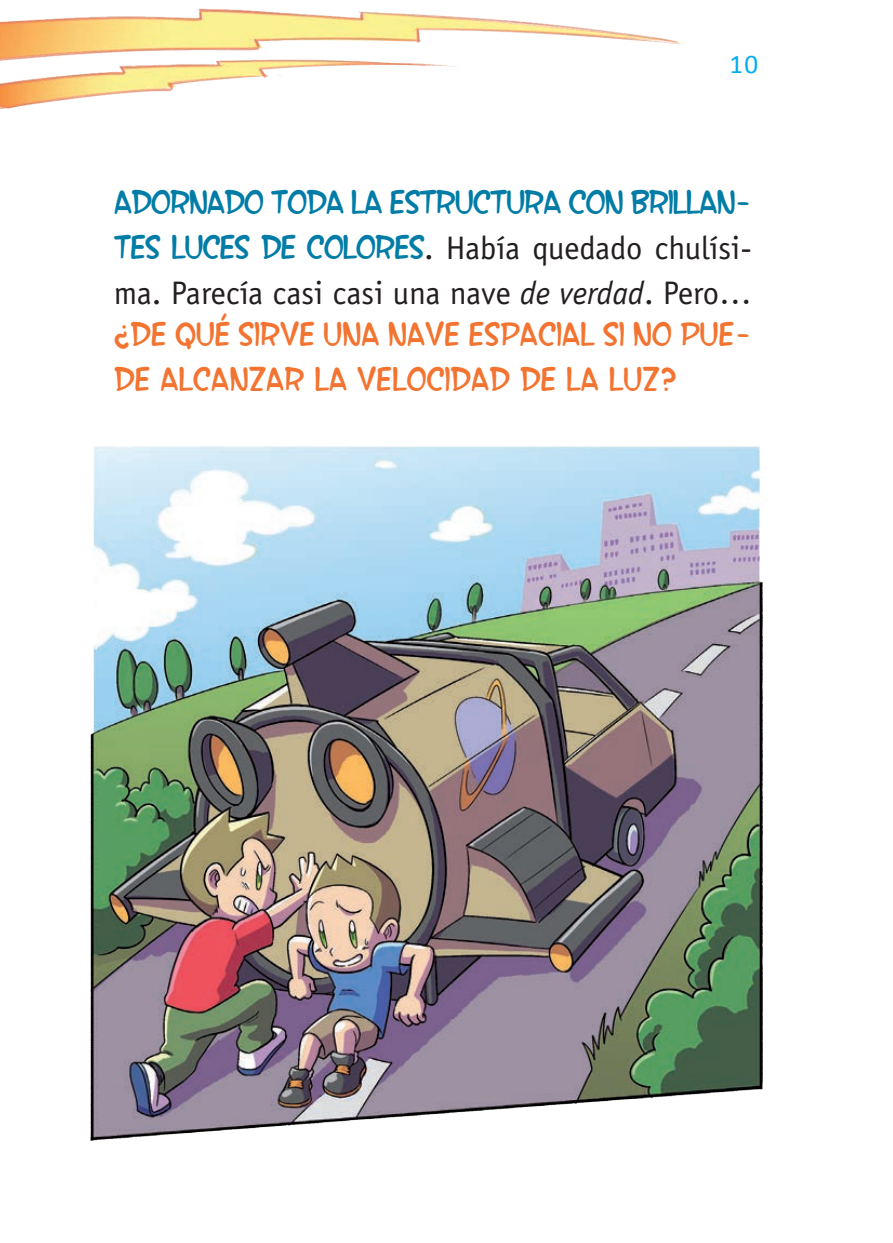
<style>
.page{position:relative;width:893px;height:1243px;background:#fff}
.page>*{position:absolute;margin:0;border:0;box-sizing:border-box;transform-origin:0 0}
.t1{font:36px/45px "SF Wonder Comic";letter-spacing:-.01em;color:#f37431}
.t2{font:36px "SF Wonder Comic";letter-spacing:-.04em;color:#007ca6}
.t3{font:32.62px/45px "Officina Sans Std";color:#231f20}
.t4{font:27px "Calibri";color:#00aeef}
.s1{font-family:"SF Wonder Comic";font-size:36px;color:#007ca6}
.s2{font-style:italic}
</style>
<div class="page">
<img style="left:0;top:8px;width:686px;height:101px">
<img style="left:90px;top:446px;width:673px;height:695px">
<p class="t4" style="left:729px;top:48px;width:30px">10</p>
<p class="t2" style="left:114px;top:179px;width:639px">ADORNADO TODA LA ESTRUCTURA CON BRILLAN-</p>
<p class="t3" style="left:114px;top:226px;width:639px"><span class="s1">TES LUCES DE COLORES</span>. Había quedado chulísi&shy;ma. Parecía casi casi una nave <span class="s2">de verdad</span>. Pero…</p>
<p class="t1" style="left:114px;top:310px;width:639px">¿DE QUÉ SIRVE UNA NAVE ESPACIAL SI NO PUE-<br>DE ALCANZAR LA VELOCIDAD DE LA LUZ?</p>
</div>
